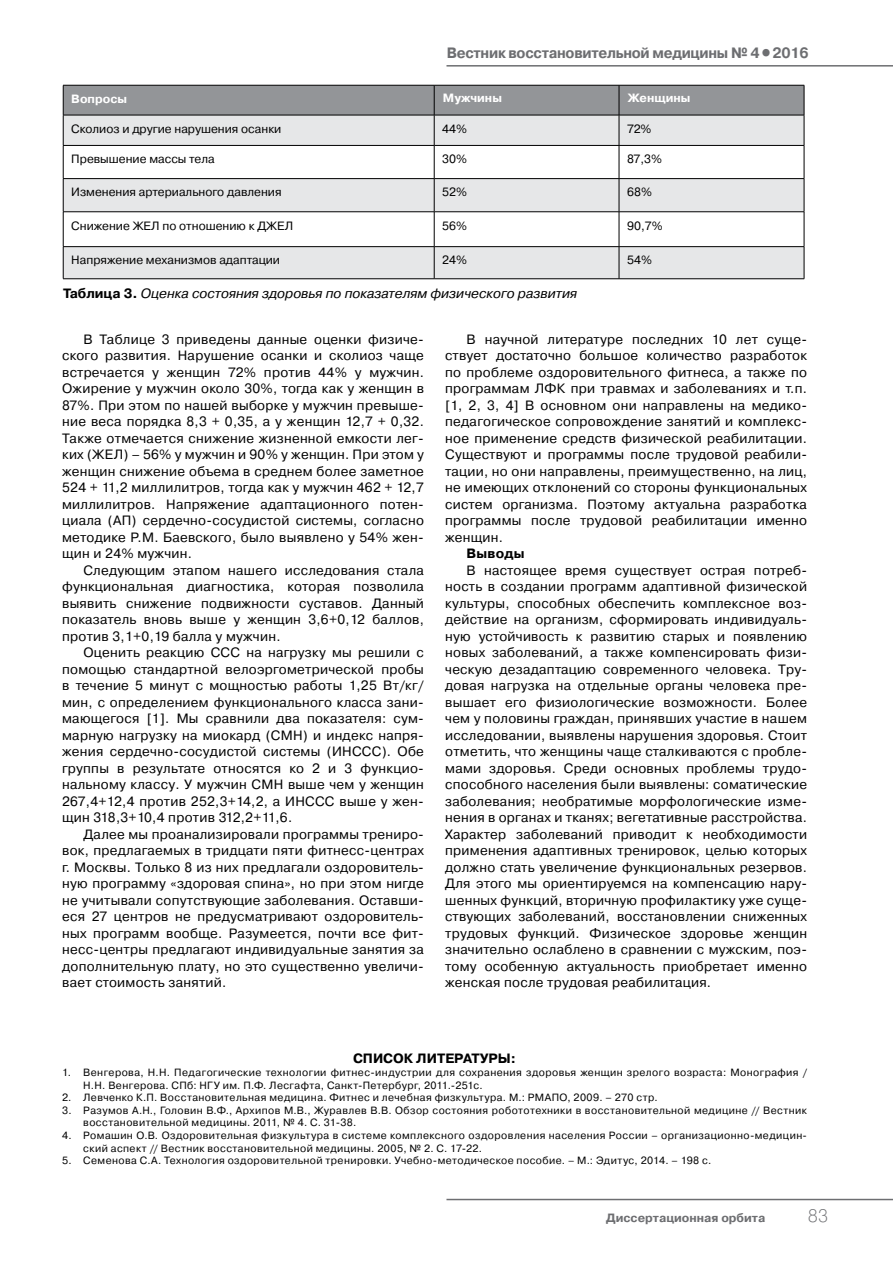
<style>
.page{position:relative;width:893px;height:1263px;background:#fff}
.page>*{position:absolute;margin:0;border:0;box-sizing:border-box;transform-origin:0 0}
.t1{font:18px "Pragmatica Light C";color:#6d6e71}
.t2{font:700 15px "Pragmatica C";letter-spacing:-.02em;color:#6d6e71;scale:.95 1}
.t3{font:13.5px/16.5px "Pragmatica C";letter-spacing:.02em;color:#000;text-align:justify}
.t4{font:italic 13.5px "Pragmatica C";color:#000}
.t5{font:700 13.5px "Pragmatica C";color:#000}
.t6{font:12px "Pragmatica C";color:#000}
.t7{font:700 12px "Pragmatica C";color:#6d6e71}
.t8{font:700 12px "Pragmatica C";color:#fff}
.t9{font:10.5px/12.6px "Pragmatica C";letter-spacing:.04em;color:#000}
.s1{font-size:21px}
.s2{font-weight:700;font-style:normal}
</style>
<div class="page">
<hr style="left:446px;top:1199px;width:447px;height:1px;background:#6d6e71">
<hr style="left:446px;top:65px;width:447px;height:2px;background:#6d6e71">
<div style="left:64px;top:86px;width:740px;height:29px;background:#939598"></div>
<div style="left:64px;top:116px;width:740px;height:162px;background:#e6e7e8"></div>
<svg style="left:64px;top:146px;width:740px;height:100px"></svg>
<hr style="left:63px;top:85px;width:371px;height:1px;background:#000">
<hr style="left:63px;top:85px;width:1px;height:30px;background:#000">
<hr style="left:434px;top:85px;width:185px;height:1px;background:#000">
<hr style="left:434px;top:85px;width:1px;height:30px;background:#000">
<hr style="left:619px;top:85px;width:185px;height:1px;background:#000">
<hr style="left:619px;top:85px;width:1px;height:30px;background:#000">
<hr style="left:804px;top:85px;width:1px;height:30px;background:#000">
<hr style="left:63px;top:115px;width:371px;height:1px;background:#000">
<hr style="left:63px;top:115px;width:1px;height:30px;background:#000">
<hr style="left:434px;top:115px;width:185px;height:1px;background:#000">
<hr style="left:434px;top:115px;width:1px;height:30px;background:#000">
<hr style="left:619px;top:115px;width:185px;height:1px;background:#000">
<hr style="left:619px;top:115px;width:1px;height:30px;background:#000">
<hr style="left:804px;top:115px;width:1px;height:30px;background:#000">
<hr style="left:63px;top:145px;width:371px;height:1px;background:#000">
<hr style="left:63px;top:146px;width:1px;height:32px;background:#000">
<hr style="left:434px;top:145px;width:185px;height:1px;background:#000">
<hr style="left:434px;top:146px;width:1px;height:32px;background:#000">
<hr style="left:619px;top:145px;width:185px;height:1px;background:#000">
<hr style="left:619px;top:146px;width:1px;height:32px;background:#000">
<hr style="left:804px;top:146px;width:1px;height:32px;background:#000">
<hr style="left:63px;top:178px;width:371px;height:1px;background:#000">
<hr style="left:63px;top:179px;width:1px;height:33px;background:#000">
<hr style="left:434px;top:178px;width:185px;height:1px;background:#000">
<hr style="left:434px;top:179px;width:1px;height:33px;background:#000">
<hr style="left:619px;top:178px;width:185px;height:1px;background:#000">
<hr style="left:619px;top:179px;width:1px;height:33px;background:#000">
<hr style="left:804px;top:179px;width:1px;height:33px;background:#000">
<hr style="left:63px;top:211px;width:371px;height:1px;background:#000">
<hr style="left:63px;top:212px;width:1px;height:34px;background:#000">
<hr style="left:434px;top:211px;width:185px;height:1px;background:#000">
<hr style="left:434px;top:212px;width:1px;height:34px;background:#000">
<hr style="left:619px;top:211px;width:185px;height:1px;background:#000">
<hr style="left:619px;top:212px;width:1px;height:34px;background:#000">
<hr style="left:804px;top:212px;width:1px;height:34px;background:#000">
<hr style="left:63px;top:246px;width:371px;height:1px;background:#000">
<hr style="left:63px;top:247px;width:1px;height:32px;background:#000">
<hr style="left:434px;top:246px;width:185px;height:1px;background:#000">
<hr style="left:434px;top:247px;width:1px;height:32px;background:#000">
<hr style="left:619px;top:246px;width:185px;height:1px;background:#000">
<hr style="left:619px;top:247px;width:1px;height:32px;background:#000">
<hr style="left:804px;top:247px;width:1px;height:32px;background:#000">
<hr style="left:63px;top:278px;width:371px;height:1px;background:#000">
<hr style="left:434px;top:278px;width:185px;height:1px;background:#000">
<hr style="left:619px;top:278px;width:185px;height:1px;background:#000">
<p class="t2" style="left:447px;top:45px;width:383px">Вестник восстановительной медицины № 4<span class="s1">•</span>2016</p>
<p class="t8" style="left:71px;top:92px;width:57px">Вопросы</p>
<p class="t8" style="left:443px;top:92px;width:61px">Мужчины</p>
<p class="t8" style="left:628px;top:92px;width:64px">Женщины</p>
<p class="t6" style="left:71px;top:122px;width:212px">Сколиоз и другие нарушения осанки</p>
<p class="t6" style="left:442px;top:122px;width:26px">44%</p>
<p class="t6" style="left:627px;top:122px;width:26px">72%</p>
<p class="t6" style="left:71px;top:152px;width:145px">Превышение массы тела</p>
<p class="t6" style="left:442px;top:152px;width:26px">30%</p>
<p class="t6" style="left:627px;top:152px;width:36px">87,3%</p>
<p class="t6" style="left:71px;top:186px;width:212px">Изменения артериального давления</p>
<p class="t6" style="left:442px;top:186px;width:26px">52%</p>
<p class="t6" style="left:627px;top:186px;width:26px">68%</p>
<p class="t6" style="left:71px;top:219px;width:223px">Снижение ЖЕЛ по отношению к ДЖЕЛ</p>
<p class="t6" style="left:442px;top:219px;width:26px">56%</p>
<p class="t6" style="left:627px;top:219px;width:37px">90,7%</p>
<p class="t6" style="left:71px;top:254px;width:210px">Напряжение механизмов адаптации</p>
<p class="t6" style="left:442px;top:254px;width:26px">24%</p>
<p class="t6" style="left:627px;top:254px;width:26px">54%</p>
<p class="t4" style="left:63px;top:286px;width:516px"><span class="s2">Таблица 3.</span> Оценка состояния здоровья по показателям физического развития</p>
<p class="t3" style="left:62px;top:331px;width:363px;text-indent:21px">В Таблице 3 приведены данные оценки физиче&shy;ского развития. Нарушение осанки и сколиоз чаще встречается у женщин 72% против 44% у мужчин.<br>Ожирение у мужчин около 30%, тогда как у женщин в 87%. При этом по нашей выборке у мужчин превыше&shy;ние веса порядка 8,3 + 0,35, а у женщин 12,7 + 0,32.<br>Также отмечается снижение жизненной емкости лег&shy;ких (ЖЕЛ) – 56% у мужчин и 90% у женщин. При этом у женщин снижение объема в среднем более заметное 524 + 11,2 миллилитров, тогда как у мужчин 462 + 12,7 миллилитров. Напряжение адаптационного потен&shy;циала (АП) сердечно-сосудистой системы, согласно методике Р.М. Баевского, было выявлено у 54% жен&shy;щин и 24% мужчин.</p>
<p class="t3" style="left:62px;top:562px;width:363px;text-indent:21px">Следующим этапом нашего исследования стала функциональная диагностика, которая позволила выявить снижение подвижности суставов. Данный показатель вновь выше у женщин 3,6+0,12 баллов, против 3,1+0,19 балла у мужчин.</p>
<p class="t3" style="left:62px;top:644px;width:363px;text-indent:21px">Оценить реакцию ССС на нагрузку мы решили с помощью стандартной велоэргометрической пробы в течение 5 минут с мощностью работы 1,25 Вт/кг/ мин, с определением функционального класса зани&shy;мающегося [1]. Мы сравнили два показателя: сум&shy;марную нагрузку на миокард (СМН) и индекс напря&shy;жения сердечно-сосудистой системы (ИНССС). Обе группы в результате относятся ко 2 и 3 функцио&shy;нальному классу. У мужчин СМН выше чем у женщин 267,4+12,4 против 252,3+14,2, а ИНССС выше у жен&shy;щин 318,3+10,4 против 312,2+11,6.</p>
<p class="t3" style="left:62px;top:826px;width:363px;text-indent:21px">Далее мы проанализировали программы трениро&shy;вок, предлагаемых в тридцати пяти фитнесс-центрах г. Москвы. Только 8 из них предлагали оздоровитель&shy;ную программу «здоровая спина», но при этом нигде не учитывали сопутствующие заболевания. Оставши&shy;еся 27 центров не предусматривают оздоровитель&shy;ных программ вообще. Разумеется, почти все фит&shy;несс-центры предлагают индивидуальные занятия за дополнительную плату, но это существенно увеличи&shy;вает стоимость занятий.</p>
<p class="t3" style="left:445px;top:331px;width:363px;text-indent:21px">В научной литературе последних 10 лет суще&shy;ствует достаточно большое количество разработок по проблеме оздоровительного фитнеса, а также по программам ЛФК при травмах и заболеваниях и т.п. [1, 2, 3, 4] В основном они направлены на медико&shy;педагогическое сопровождение занятий и комплекс&shy;ное применение средств физической реабилитации.<br>Существуют и программы после трудовой реабили&shy;тации, но они направлены, преимущественно, на лиц, не имеющих отклонений со стороны функциональных систем организма. Поэтому актуальна разработка программы после трудовой реабилитации именно женщин.</p>
<p class="t5" style="left:466px;top:546px;width:60px">Выводы</p>
<p class="t3" style="left:445px;top:562px;width:363px;text-indent:21px">В настоящее время существует острая потреб&shy;ность в создании программ адаптивной физической культуры, способных обеспечить комплексное воз&shy;действие на организм, сформировать индивидуаль&shy;ную устойчивость к развитию старых и появлению новых заболеваний, а также компенсировать физи&shy;ческую дезадаптацию современного человека. Тру&shy;довая нагрузка на отдельные органы человека пре&shy;вышает его физиологические возможности. Более чем у половины граждан, принявших участие в нашем исследовании, выявлены нарушения здоровья. Стоит отметить, что женщины чаще сталкиваются с пробле&shy;мами здоровья. Среди основных проблемы трудо&shy;способного населения были выявлены: соматические заболевания; необратимые морфологические изме&shy;нения в органах и тканях; вегетативные расстройства.<br>Характер заболеваний приводит к необходимости применения адаптивных тренировок, целью которых должно стать увеличение функциональных резервов.<br>Для этого мы ориентируемся на компенсацию нару&shy;шенных функций, вторичную профилактику уже суще&shy;ствующих заболеваний, восстановлении сниженных трудовых функций. Физическое здоровье женщин значительно ослаблено в сравнении с мужским, поэ&shy;тому особенную актуальность приобретает именно женская после трудовая реабилитация.</p>
<p class="t5" style="left:353px;top:1051px;width:164px">СПИСОК ЛИТЕРАТУРЫ:</p>
<p class="t9" style="left:83px;top:1066px;width:725px;text-indent:-21px">1. Венгерова, H.H. Педагогические технологии фитнес-индустрии для сохранения здоровья женщин зрелого возраста: Монография /<br>H.H. Венгерова. СПб: НГУ им. П.Ф. Лесгафта, Санкт-Петербург, 2011.-251с.</p>
<p class="t9" style="left:62px;top:1091px;width:597px">2. Левченко К.П. Восстановительная медицина. Фитнес и лечебная физкультура. М.: РМАПО, 2009. – 270 стр.</p>
<p class="t9" style="left:83px;top:1104px;width:725px;text-indent:-21px">3. Разумов А.Н., Головин В.Ф., Архипов М.В., Журавлев В.В. Обзор состояния робототехники в восстановительной медицине // Вестник восстановительной медицины. 2011, № 4. С. 31-38.</p>
<p class="t9" style="left:83px;top:1129px;width:725px;text-indent:-21px">4. Ромашин О.В. Оздоровительная физкультура в системе комплексного оздоровления населения России – организационно-медицин&shy;ский аспект // Вестник восстановительной медицины. 2005, № 2. С. 17-22.</p>
<p class="t9" style="left:62px;top:1154px;width:651px">5. Семенова С.А. Технология оздоровительной тренировки. Учебно-методическое пособие. – М.: Эдитус, 2014. – 198 с.</p>
<p class="t7" style="left:606px;top:1211px;width:161px">Диссертационная орбита</p>
<h1 class="t1" style="left:808px;top:1206px;width:22px">83</h1>
</div>
